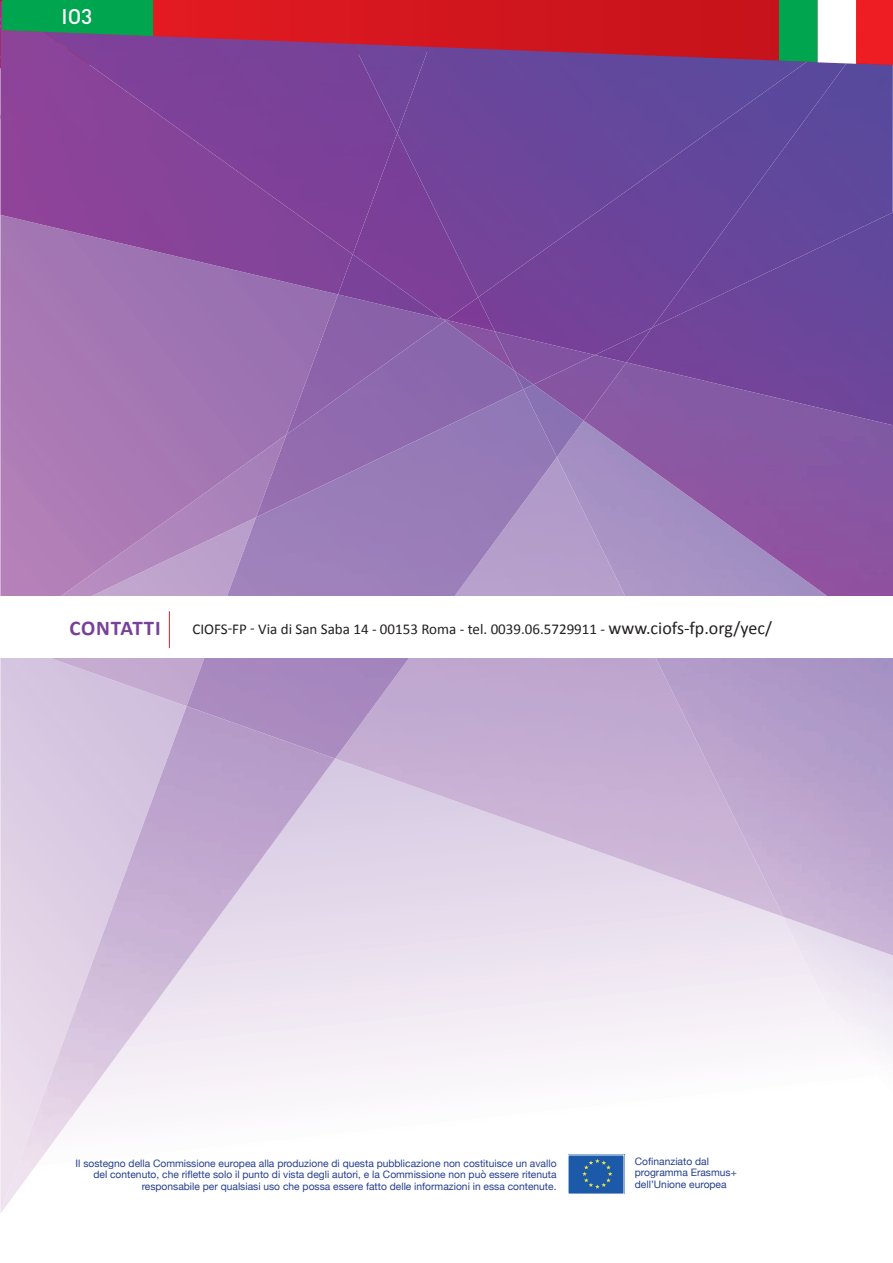
<style>
.page{position:relative;width:893px;height:1263px;background:#fff}
.page>*{position:absolute;margin:0;border:0;box-sizing:border-box;transform-origin:0 0}
.t1{font:700 21px "Calibri";letter-spacing:.04em;color:#784199}
.t2{font:500 21px "DIN";color:#fff}
.t3{font:15px "Calibri";color:#231f20}
.t4{font:10.2px/11.4px "Helvetica Neue";color:#253f8e}
.s1{font-size:18px}
</style>
<div class="page">
<img style="left:0;top:658px;width:187px;height:48px">
<img style="left:335px;top:917px;width:448px;height:277px">
<img style="left:0;top:706px;width:335px;height:507px">
<img style="left:187px;top:457px;width:370px;height:302px">
<img style="left:338px;top:371px;width:185px;height:146px">
<img style="left:445px;top:321px;width:50px;height:50px">
<img style="left:446px;top:320px;width:32px;height:11px">
<img style="left:0;top:294px;width:338px;height:302px">
<img style="left:286px;top:294px;width:159px;height:141px">
<img style="left:0;top:237px;width:338px;height:57px">
<img style="left:338px;top:254px;width:15px;height:65px">
<img style="left:1px;top:237px;width:352px;height:17px">
<img style="left:353px;top:237px;width:125px;height:83px">
<img style="left:557px;top:457px;width:336px;height:498px">
<img style="left:523px;top:389px;width:61px;height:68px">
<img style="left:514px;top:384px;width:19px;height:5px">
<img style="left:584px;top:421px;width:309px;height:175px">
<img style="left:533px;top:362px;width:93px;height:59px">
<img style="left:495px;top:355px;width:100px;height:29px">
<img style="left:626px;top:328px;width:267px;height:97px">
<img style="left:595px;top:355px;width:57px;height:7px">
<img style="left:478px;top:208px;width:414px;height:147px">
<img style="left:397px;top:65px;width:494px;height:232px">
<div style="left:0;top:596px;width:893px;height:62px;background:#fff"></div>
<hr style="left:169px;top:611px;width:1px;height:37px;background:#d1232a">
<img style="left:570px;top:1156px;width:52px;height:36px">
<svg style="left:517px;top:0;width:67px;height:65px;background:#b81f37"></svg>
<svg style="left:0;top:0;width:517px;height:237px;background:#844286"></svg>
<svg style="left:584px;top:0;width:309px;height:208px;background:#794782"></svg>
<h1 class="t2" style="left:61px;top:3px;width:32px">IO3</h1>
<h1 class="t1" style="left:70px;top:613px;width:93px">CONTATTI</h1>
<h2 class="t3" style="left:192px;top:620px;width:581px">CIOFS-FP - Via di San Saba 14 - 00153 Roma - tel. 0039.06.5729911 - <span class="s1">www.ciofs-fp.org/yec/</span></h2>
<p class="t4" style="left:76px;top:1158px;width:482px;text-align:right">Il sostegno della Commissione europea alla produzione di questa pubblicazione non costituisce un avallo del contenuto, che riflette solo il punto di vista degli autori, e la Commissione non può essere ritenuta responsabile per qualsiasi uso che possa essere fatto delle informazioni in essa contenute.</p>
<p class="t4" style="left:635px;top:1156px;width:103px">Cofinanziato dal programma Erasmus+ dell’Unione europea</p>
</div>
